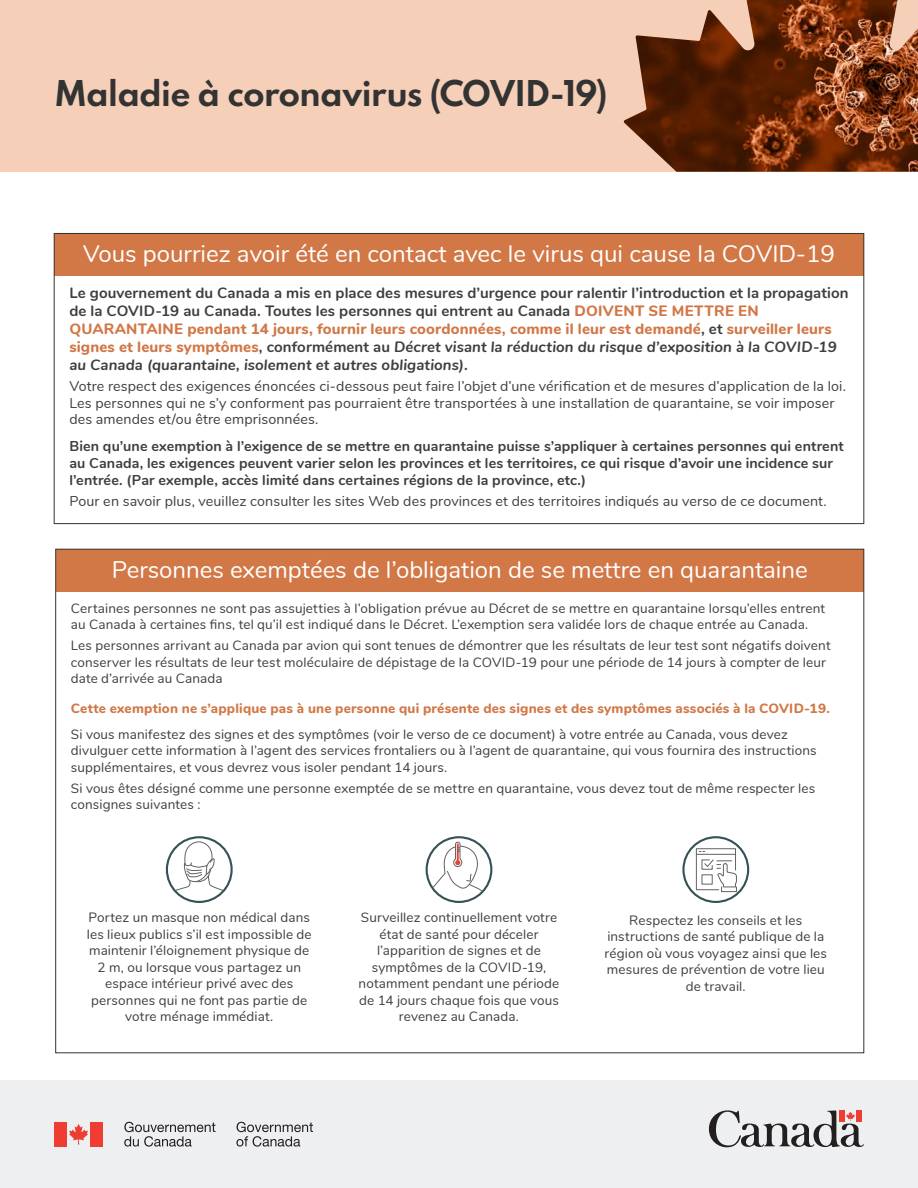
<style>
.page{position:relative;width:918px;height:1188px;background:#fff}
.page>*{position:absolute;margin:0;border:0;box-sizing:border-box;transform-origin:0 0}
.t1{font:100 31.5px "Spartan";letter-spacing:-.035em;color:#333}
.t2{font:24px "Nunito";color:#fff}
.Body_Intro{font:700 15px/18px "Nunito";letter-spacing:.005em;color:#3e3e3f}
.BODY{font:14.25px/16.5px "Nunito";letter-spacing:.01em;color:#3e3e3f}
.Body_Intro-2{font:700 14.25px/17.1px "Nunito";letter-spacing:.01em;color:#3e3e3f}
.BODY-2{font:13.5px/16.5px "Nunito";letter-spacing:.01em;color:#3e3e3f}
.BODY-3{font:800 13.5px "Nunito";letter-spacing:.015em;color:#d27746}
.s1{font-weight:800;color:#d27746}
.s2{font-style:italic}
</style>
<div class="page">
<div style="left:0;top:1080px;width:918px;height:108px;background:#edeff0"></div>
<svg style="left:709px;top:1110px;width:155px;height:37px"></svg>
<svg style="left:69px;top:1124px;width:19px;height:21px"></svg>
<div style="left:54px;top:1122px;width:12px;height:24px;background:#ee3e34"></div>
<div style="left:91px;top:1122px;width:12px;height:24px;background:#ee3e34"></div>
<svg style="left:236px;top:1122px;width:77px;height:25px"></svg>
<svg style="left:124px;top:1122px;width:91px;height:25px"></svg>
<div style="left:54px;top:234px;width:810px;height:42px;background:#d27746"></div>
<div style="left:56px;top:549px;width:808px;height:43px;background:#d27746"></div>
<div style="left:0;top:0;width:918px;height:172px;background:#f5cfb8"></div>
<img style="left:624px;top:0;width:294px;height:172px">
<svg style="left:167px;top:837px;width:65px;height:65px"></svg>
<svg style="left:174px;top:841px;width:51px;height:51px"></svg>
<div style="left:166px;top:836px;width:67px;height:67px;border:2px solid #365257;border-radius:50%"></div>
<svg style="left:427px;top:837px;width:64px;height:65px"></svg>
<svg style="left:428px;top:841px;width:57px;height:59px"></svg>
<div style="left:426px;top:836px;width:66px;height:67px;border:2px solid #365257;border-radius:50%"></div>
<svg style="left:683px;top:837px;width:65px;height:65px"></svg>
<div style="left:721px;top:886px;width:16px;height:6px;border:1px solid #616261"></div>
<svg style="left:695px;top:848px;width:42px;height:43px"></svg>
<div style="left:682px;top:836px;width:67px;height:67px;border:2px solid #365257;border-radius:50%"></div>
<h1 class="t1" style="left:54px;top:70px;width:555px">Maladie à coronavirus (COVID-19)</h1>
<h2 class="t2" style="left:83px;top:236px;width:753px">Vous pourriez avoir été en contact avec le virus qui cause la COVID-19</h2>
<p class="Body_Intro" style="left:69px;top:283px;width:781px">Le gouvernement du Canada a mis en place des mesures d’urgence pour ralentir l’introduction et la propagation de la COVID-19 au Canada. Toutes les personnes qui entrent au Canada <span class="s1">DOIVENT SE METTRE EN QUARANTAINE pendant 14 jours, fournir leurs coordonnées, comme il leur est demandé</span>, et <span class="s1">surveiller leurs signes et leurs symptômes</span>, conformément au <span class="s2">Décret visant la réduction du risque d’exposition à la COVID-19 au Canada (quarantaine, isolement et autres obligations)</span>.</p>
<p class="BODY" style="left:69px;top:377px;width:778px">Votre respect des exigences énoncées ci-dessous peut faire l’objet d’une vérification et de mesures d’application de la loi.<br>Les personnes qui ne s’y conforment pas pourraient être transportées à une installation de quarantaine, se voir imposer des amendes et/ou être emprisonnées.</p>
<p class="Body_Intro-2" style="left:69px;top:436px;width:776px">Bien qu’une exemption à l’exigence de se mettre en quarantaine puisse s’appliquer à certaines personnes qui entrent au Canada, les exigences peuvent varier selon les provinces et les territoires, ce qui risque d’avoir une incidence sur l’entrée. (Par exemple, accès limité dans certaines régions de la province, etc.)</p>
<p class="BODY" style="left:69px;top:492px;width:759px">Pour en savoir plus, veuillez consulter les sites Web des provinces et des territoires indiqués au verso de ce document.</p>
<h2 class="t2" style="left:112px;top:552px;width:698px">Personnes exemptées de l’obligation de se mettre en quarantaine</h2>
<p class="BODY-2" style="left:71px;top:599px;width:756px">Certaines personnes ne sont pas assujetties à l’obligation prévue au Décret de se mettre en quarantaine lorsqu’elles entrent au Canada à certaines fins, tel qu’il est indiqué dans le Décret. L’exemption sera validée lors de chaque entrée au Canada.</p>
<p class="BODY-2" style="left:71px;top:636px;width:761px">Les personnes arrivant au Canada par avion qui sont tenues de démontrer que les résultats de leur test sont négatifs doivent conserver les résultats de leur test moléculaire de dépistage de la COVID-19 pour une période de 14 jours à compter de leur date d’arrivée au Canada</p>
<p class="BODY-3" style="left:71px;top:698px;width:761px">Cette exemption ne s’applique pas à une personne qui présente des signes et des symptômes associés à la COVID-19.</p>
<p class="BODY-2" style="left:71px;top:725px;width:747px">Si vous manifestez des signes et des symptômes (voir le verso de ce document) à votre entrée au Canada, vous devez divulguer cette information à l’agent des services frontaliers ou à l’agent de quarantaine, qui vous fournira des instructions supplémentaires, et vous devrez vous isoler pendant 14 jours.</p>
<p class="BODY-2" style="left:71px;top:779px;width:746px">Si vous êtes désigné comme une personne exemptée de se mettre en quarantaine, vous devez tout de même respecter les consignes suivantes :</p>
<p class="BODY-2" style="left:87px;top:908px;width:226px;text-align:center">Portez un masque non médical dans les lieux publics s’il est impossible de maintenir l’éloignement physique de 2 m, ou lorsque vous partagez un espace intérieur privé avec des personnes qui ne font pas partie de votre ménage immédiat.</p>
<p class="BODY-2" style="left:359px;top:908px;width:202px;text-align:center">Surveillez continuellement votre état de santé pour déceler l’apparition de signes et de symptômes de la COVID-19, notamment pendant une période de 14 jours chaque fois que vous revenez au Canada.</p>
<p class="BODY-2" style="left:605px;top:911px;width:224px;text-align:center">Respectez les conseils et les instructions de santé publique de la région où vous voyagez ainsi que les mesures de prévention de votre lieu de travail.</p>
</div>
